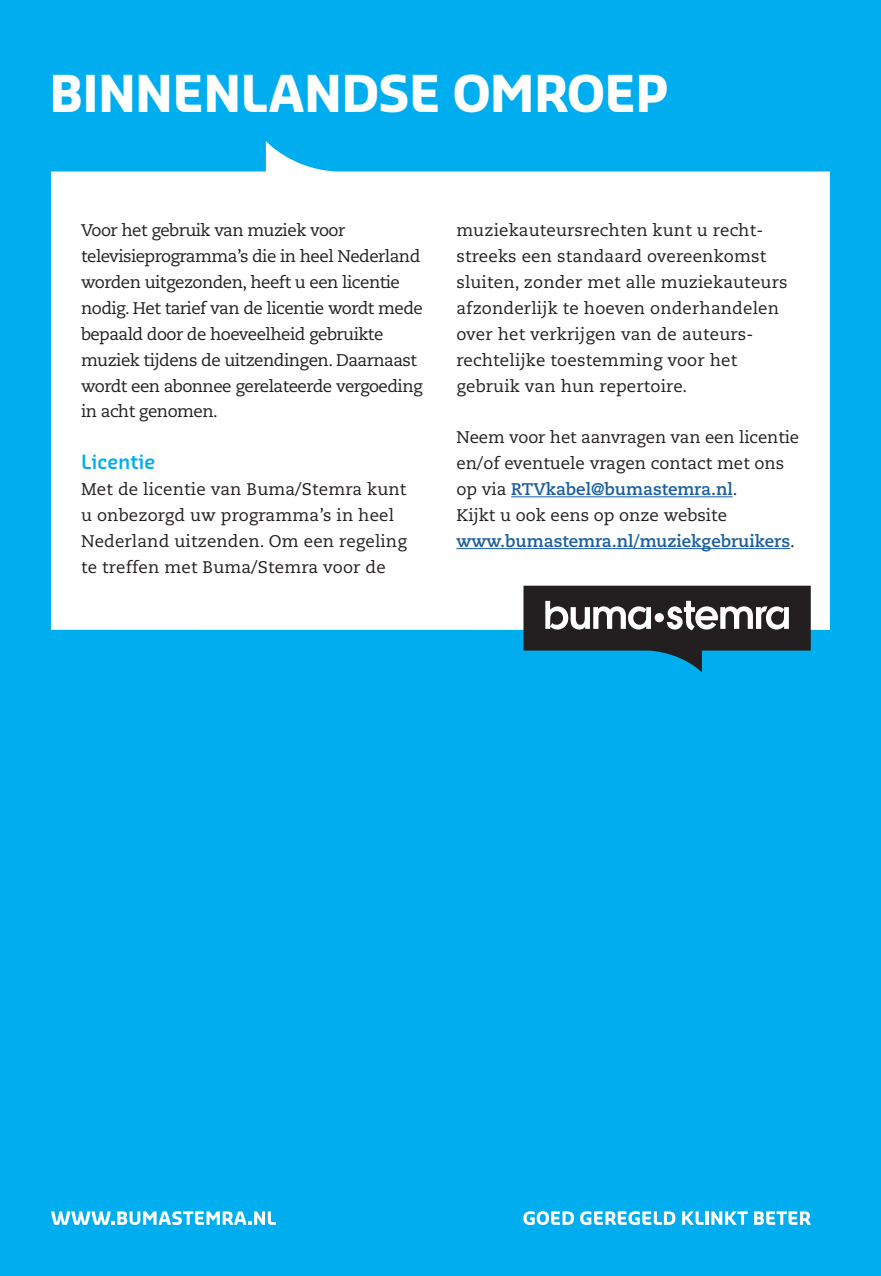
<style>
.page{position:relative;width:881px;height:1276px;background:#fff}
.page>*{position:absolute;margin:0;border:0;box-sizing:border-box;transform-origin:0 0}
.t1{font:700 49.5px "Sansa Std";letter-spacing:-.015em;color:#fff}
.t2{font:600 19.12px "Sansa Std";color:#00aeef}
.t3{font:16.88px/25.9px "Caecilia LT Std";color:#231f20}
.t4{font:16.88px/25.9px "Caecilia LT Std";letter-spacing:-.03em;color:#231f20}
.s1{font-weight:700;color:#175d9e}
</style>
<div class="page">
<div style="left:0;top:0;width:880px;height:1276px;background:#00aeef"></div>
<div style="left:51px;top:141px;width:778px;height:489px;background:#fff"></div>
<hr style="left:511px;top:496px;width:221px;height:1px;background:#175d9e">
<hr style="left:456px;top:548px;width:333px;height:1px;background:#175d9e">
<svg style="left:523px;top:1211px;width:50px;height:14px"></svg>
<svg style="left:580px;top:1211px;width:95px;height:14px"></svg>
<svg style="left:682px;top:1211px;width:65px;height:13px"></svg>
<svg style="left:754px;top:1211px;width:56px;height:13px"></svg>
<svg style="left:51px;top:1211px;width:225px;height:14px"></svg>
<svg style="left:523px;top:586px;width:287px;height:86px"></svg>
<h1 class="t1" style="left:50px;top:61px;width:620px">BINNENLANDSE OMROEP</h1>
<p class="t4" style="left:81px;top:218px;width:343px">Voor het gebruik van muziek voor televisieprogramma’s die in heel Nederland worden uitgezonden, heeft u een licentie nodig. Het tarief van de licentie wordt mede bepaald door de hoeveelheid gebruikte muziek tijdens de uitzendingen. Daarnaast wordt een abonnee gerelateerde vergoeding in acht genomen.</p>
<p class="t2" style="left:81px;top:449px;width:76px">Licentie</p>
<p class="t3" style="left:81px;top:477px;width:327px">Met de licentie van Buma/Stemra kunt u onbezorgd uw programma’s in heel Nederland uitzenden. Om een regeling te treffen met Buma/Stemra voor de</p>
<p class="t3" style="left:456px;top:218px;width:332px">muziekauteursrechten kunt u recht&shy;streeks een standaard overeenkomst sluiten, zonder met alle muziekauteurs afzonderlijk te hoeven onderhandelen over het verkrijgen van de auteurs&shy;rechtelijke toestemming voor het gebruik van hun repertoire.</p>
<p class="t3" style="left:456px;top:425px;width:344px">Neem voor het aanvragen van een licentie en/of eventuele vragen contact met ons op via <span class="s1">RTVkabel@bumastemra.nl</span>.<br>Kijkt u ook eens op onze website <span class="s1">www.bumastemra.nl/muziekgebruikers</span>.</p>
</div>
